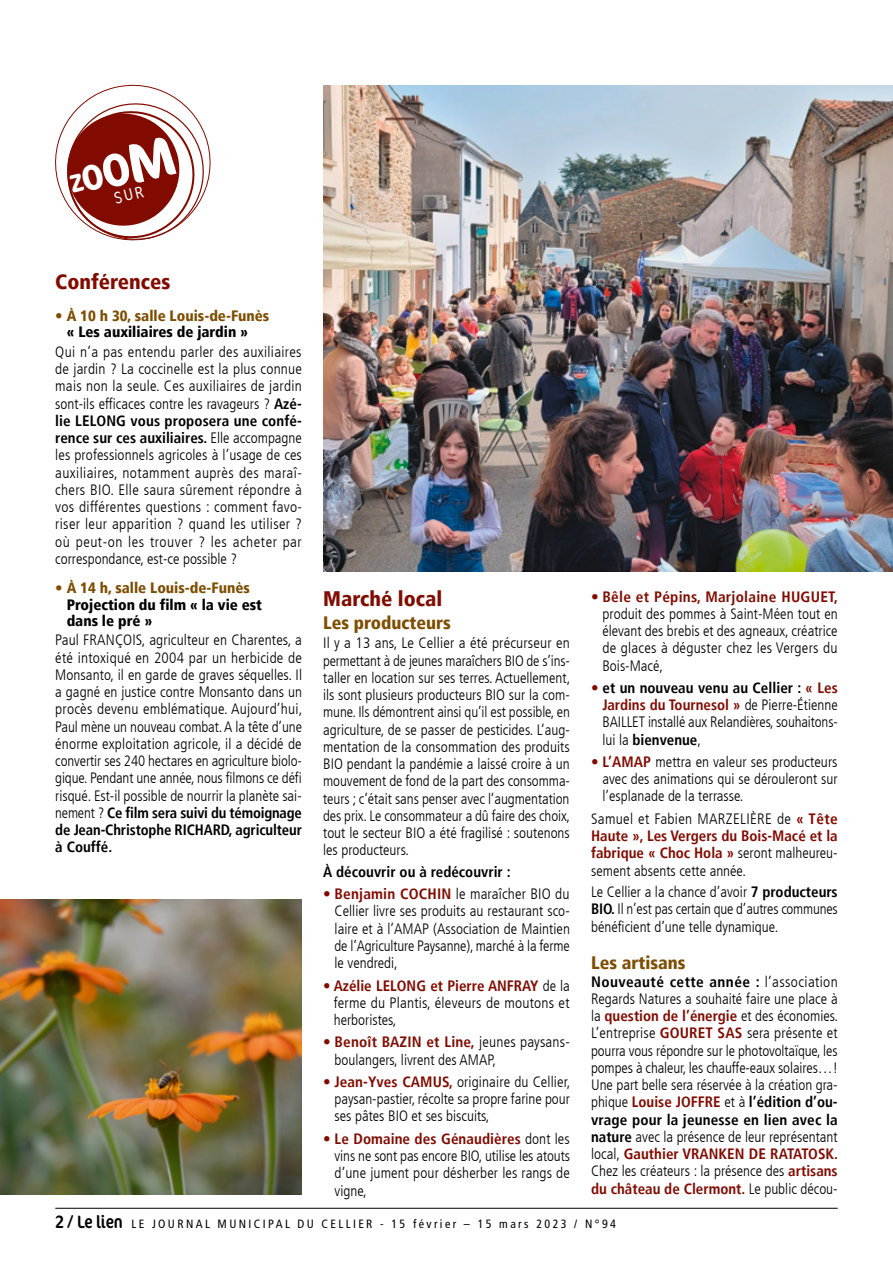
<style>
.page{position:relative;width:893px;height:1263px;background:#fff}
.page>*{position:absolute;margin:0;border:0;box-sizing:border-box;transform-origin:0 0}
.t1{font:900 condensed 21px "Frutiger LT";color:#820b00}
.t2{font:900 condensed 18px "Frutiger LT";color:#7e4d00}
.t3{font:300 condensed 15px/17.2px "Frutiger LT";color:#000;text-align:justify}
.t4{font:900 condensed 15px/16.5px "Frutiger LT";color:#7e4d00}
.t5{font:900 condensed 15px/16.5px "Frutiger LT";color:#000}
.t6{font:700 condensed 15px "Frutiger LT";letter-spacing:.015em;color:#820b00}
.t7{font:700 condensed 15px "Frutiger LT";color:#000}
.t8{font:condensed 12px "Frutiger LT";letter-spacing:.2em;color:#000}
.s1{font-weight:700}
.s2{color:#000}
.s3{font-weight:700;color:#820b00}
.s4{font-family:"Cocon Pro";font-size:18px}
</style>
<div class="page">
<hr style="left:55px;top:1208px;width:783px;height:1px;background:#000">
<img style="left:0;top:899px;width:302px;height:296px">
<img style="left:323px;top:85px;width:570px;height:487px">
<svg style="left:55px;top:84px;width:156px;height:157px"></svg>
<h1 class="t1" style="left:55px;top:269px;width:117px">Conférences</h1>
<p class="t4" style="left:67px;top:307px;width:204px;text-indent:-11px"><span class="s1">•</span> À 10 h 30, salle Louis-de-Funès <span class="s2">« Les auxiliaires de jardin »</span></p>
<p class="t3" style="left:55px;top:343px;width:248px">Qui n’a pas entendu parler des auxiliaires de jardin ? La coccinelle est la plus connue mais non la seule. Ces auxiliaires de jardin sont-ils efficaces contre les ravageurs ? <span class="s1">Azé&shy;lie LELONG vous proposera une confé&shy;rence sur ces auxiliaires.</span> Elle accompagne les professionnels agricoles à l’usage de ces auxiliaires, notamment auprès des maraî&shy;chers BIO. Elle saura sûrement répondre à vos différentes questions : comment favo&shy;riser leur apparition ? quand les utiliser ? où peut-on les trouver ? les acheter par correspondance, est-ce possible ?</p>
<p class="t4" style="left:55px;top:579px;width:196px">• À 14 h, salle Louis-de-Funès</p>
<p class="t5" style="left:67px;top:596px;width:197px">Projection du film « la vie est dans le pré »</p>
<p class="t3" style="left:55px;top:632px;width:249px">Paul FRANÇOIS, agriculteur en Charentes, a été intoxiqué en 2004 par un herbicide de Monsanto, il en garde de graves séquelles. Il a gagné en justice contre Monsanto dans un procès devenu emblématique. Aujourd’hui, Paul mène un nouveau combat. A la tête d’une énorme exploitation agricole, il a décidé de convertir ses 240 hectares en agriculture biolo&shy;gique. Pendant une année, nous filmons ce défi risqué. Est-il possible de nourrir la planète sai&shy;nement ? <span class="s1">Ce film sera suivi du témoignage de Jean-Christophe RICHARD, agriculteur à Couffé.</span></p>
<h1 class="t1" style="left:323px;top:586px;width:121px">Marché local</h1>
<p class="t2" style="left:323px;top:612px;width:129px">Les producteurs</p>
<p class="t3" style="left:323px;top:635px;width:249px">Il y a 13 ans, Le Cellier a été précurseur en permettant à de jeunes maraîchers BIO de s’ins&shy;taller en location sur ses terres. Actuellement, ils sont plusieurs producteurs BIO sur la com&shy;mune. Ils démontrent ainsi qu’il est possible, en agriculture, de se passer de pesticides. L’aug&shy;mentation de la consommation des produits BIO pendant la pandémie a laissé croire à un mouvement de fond de la part des consomma&shy;teurs ; c’était sans penser avec l’augmentation des prix. Le consommateur a dû faire des choix, tout le secteur BIO a été fragilisé : soutenons les producteurs.</p>
<p class="t7" style="left:323px;top:863px;width:189px">À découvrir ou à redécouvrir :</p>
<p class="t3" style="left:335px;top:885px;width:237px;text-indent:-11px"><span class="s3">• Benjamin COCHIN</span> le maraîcher BIO du Cellier livre ses produits au restaurant sco&shy;laire et à l’AMAP (Association de Maintien de l’Agriculture Paysanne), marché à la ferme le vendredi,</p>
<p class="t3" style="left:334px;top:977px;width:238px;text-indent:-11px"><span class="s3">• Azélie LELONG et Pierre ANFRAY</span> de la ferme du Plantis, éleveurs de moutons et herboristes,</p>
<p class="t3" style="left:335px;top:1034px;width:237px;text-indent:-11px"><span class="s3">• Benoît BAZIN et Line,</span> jeunes paysans&shy;boulangers, livrent des AMAP,</p>
<p class="t3" style="left:335px;top:1073px;width:237px;text-indent:-11px"><span class="s3">• Jean-Yves CAMUS,</span> originaire du Cellier, paysan-pastier, récolte sa propre farine pour ses pâtes BIO et ses biscuits,</p>
<p class="t3" style="left:335px;top:1130px;width:237px;text-indent:-11px"><span class="s3">• Le Domaine des Génaudières</span> dont les vins ne sont pas encore BIO, utilise les atouts d’une jument pour désherber les rangs de vigne,</p>
<p class="t6" style="left:591px;top:587px;width:249px">• Bêle et Pépins, Marjolaine HUGUET,</p>
<p class="t3" style="left:602px;top:605px;width:237px">produit des pommes à Saint-Méen tout en élevant des brebis et des agneaux, créatrice de glaces à déguster chez les Vergers du Bois-Macé,</p>
<p class="t3" style="left:602px;top:679px;width:237px;text-indent:-11px"><span class="s3">•</span> <span class="s1">et un nouveau venu au Cellier :</span> <span class="s3">« Les Jardins du Tournesol »</span> de Pierre-Étienne BAILLET installé aux Relandières, souhaitons&shy;lui la <span class="s1">bienvenue</span>,</p>
<p class="t3" style="left:602px;top:753px;width:237px;text-indent:-11px"><span class="s3">• L’AMAP</span> mettra en valeur ses producteurs avec des animations qui se dérouleront sur l’esplanade de la terrasse.</p>
<p class="t3" style="left:591px;top:810px;width:248px">Samuel et Fabien MARZELIÈRE de <span class="s3">« Tête Haute », Les Vergers du Bois-Macé et la fabrique « Choc Hola »</span> seront malheureu&shy;sement absents cette année.</p>
<p class="t3" style="left:591px;top:883px;width:248px">Le Cellier a la chance d’avoir <span class="s1">7 producteurs BIO.</span> Il n’est pas certain que d’autres communes bénéficient d’une telle dynamique.</p>
<p class="t2" style="left:591px;top:952px;width:96px">Les artisans</p>
<p class="t3" style="left:591px;top:973px;width:249px"><span class="s1">Nouveauté cette année :</span> l’association Regards Natures a souhaité faire une place à la <span class="s3">question de l’énergie</span> et des économies.<br>L’entreprise <span class="s3">GOURET SAS</span> sera présente et pourra vous répondre sur le photovoltaïque, les pompes à chaleur, les chauffe-eaux solaires…!<br>Une part belle sera réservée à la création gra&shy;phique <span class="s3">Louise JOFFRE</span> et à <span class="s1">l’édition d’ou&shy;vrage pour la jeunesse en lien avec la nature</span> avec la présence de leur représentant local, <span class="s3">Gauthier VRANKEN DE RATATOSK.<br></span>Chez les créateurs : la présence des <span class="s3">artisans du château de Clermont.</span> Le public décou-</p>
<p class="t8" style="left:55px;top:1216px;width:562px"><span class="s4">2 / Le lien</span> LE JOURNAL MUNICIPAL DU CELLIER - 15 février – 15 mars 2023 / N°94</p>
</div>
